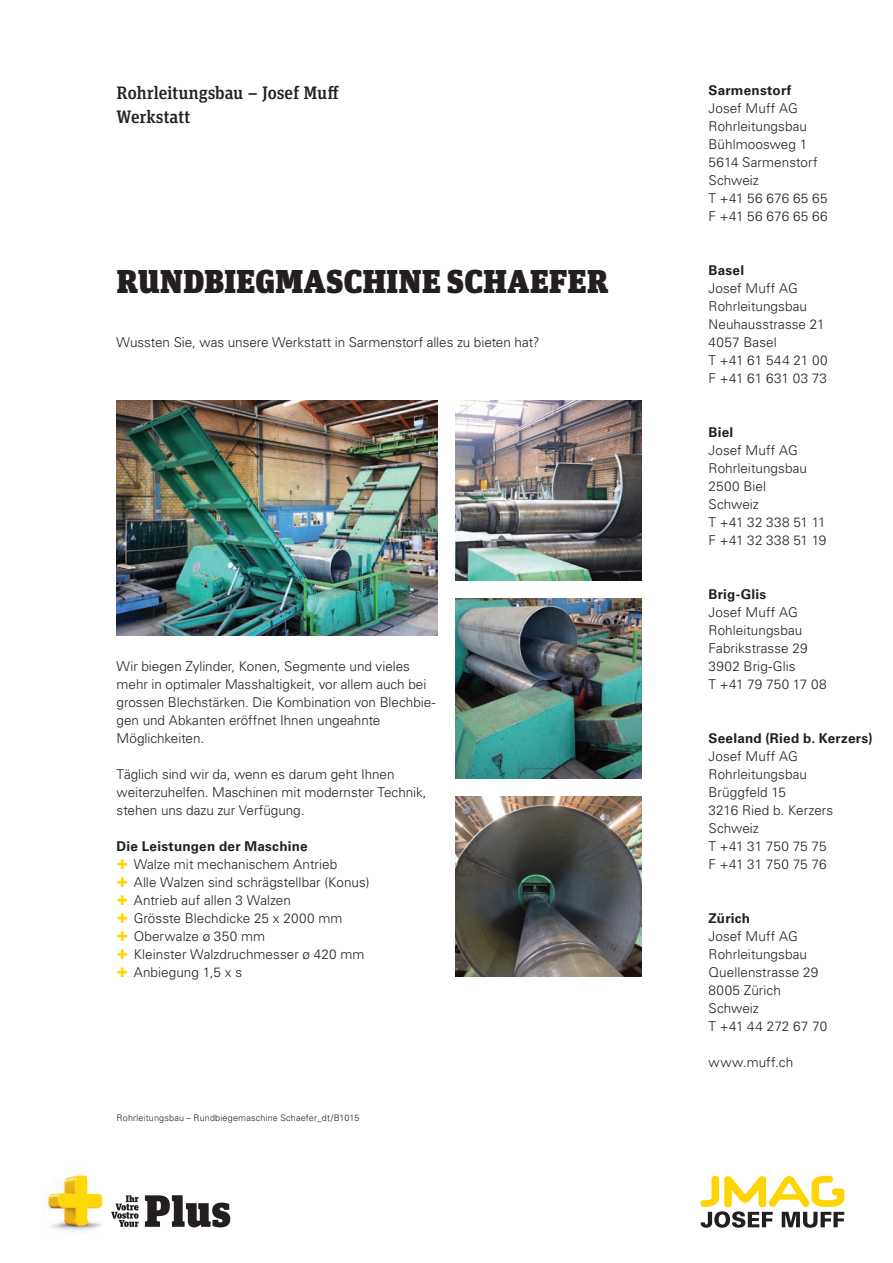
<style>
.page{position:relative;width:893px;height:1263px;background:#fff}
.page>*{position:absolute;margin:0;border:0;box-sizing:border-box;transform-origin:0 0}
.t1{font:900 33px "Unit Slab OT";letter-spacing:.01em;color:#231f20}
.t2{font:500 18px/24px "Unit Slab OT";letter-spacing:-.005em;color:#231f20}
.t3{font:300 13.5px/18px "Univers LT Std";color:#231f20}
.t4{font:700 13.5px "Univers LT Std";letter-spacing:.015em;color:#231f20}
.t5{font:300 9px "Univers LT Std";letter-spacing:.02em;color:#231f20}
.s1{font-weight:700}
.s2{font-weight:900;font-size:18px;color:#fed503}
</style>
<div class="page">
<img style="left:44px;top:1172px;width:59px;height:60px">
<svg style="left:145px;top:1195px;width:85px;height:32px"></svg>
<svg style="left:111px;top:1195px;width:28px;height:32px"></svg>
<svg style="left:701px;top:1176px;width:143px;height:52px"></svg>
<img style="left:455px;top:797px;width:186px;height:180px">
<img style="left:455px;top:401px;width:186px;height:180px">
<img style="left:455px;top:599px;width:186px;height:180px">
<img style="left:117px;top:401px;width:321px;height:234px">
<h2 class="t2" style="left:117px;top:80px;width:224px">Rohrleitungsbau – Josef Muff<br>Werkstatt</h2>
<h1 class="t1" style="left:117px;top:260px;width:493px">RUNDBIEGMASCHINE SCHAEFER</h1>
<p class="t3" style="left:117px;top:333px;width:424px">Wussten Sie, was unsere Werkstatt in Sarmenstorf alles zu bieten hat?</p>
<p class="t3" style="left:117px;top:657px;width:320px">Wir biegen Zylinder, Konen, Segmente und vieles mehr in optimaler Masshaltigkeit, vor allem auch bei grossen Blechstärken. Die Kombination von Blechbie&shy;gen und Abkanten eröffnet Ihnen ungeahnte Möglichkeiten.</p>
<p class="t3" style="left:117px;top:765px;width:312px">Täglich sind wir da, wenn es darum geht Ihnen weiterzuhelfen. Maschinen mit modernster Technik, stehen uns dazu zur Verfügung.</p>
<p class="t3" style="left:117px;top:837px;width:254px"><span class="s1">Die Leistungen der Maschine<br></span><span class="s2">+</span> Walze mit mechanischem Antrieb<br><span class="s2">+</span> Alle Walzen sind schrägstellbar (Konus) <span class="s2">+</span> Antrieb auf allen 3 Walzen<br><span class="s2">+</span> Grösste Blechdicke 25 x 2000 mm<br><span class="s2">+</span> Oberwalze ø 350 mm<br><span class="s2">+</span> Kleinster Walzdruchmesser ø 420 mm <span class="s2">+</span> Anbiegung 1,5 x s</p>
<p class="t5" style="left:117px;top:1112px;width:244px">Rohrleitungsbau – Rundbiegemaschine Schaefer_dt/B1015</p>
<p class="t4" style="left:709px;top:82px;width:84px">Sarmenstorf</p>
<p class="t3" style="left:709px;top:99px;width:121px">Josef Muff AG<br>Rohrleitungsbau<br>Bühlmoosweg 1<br>5614 Sarmenstorf<br>Schweiz<br>T +41 56 676 65 65<br>F +41 56 676 65 66</p>
<p class="t4" style="left:709px;top:262px;width:37px">Basel</p>
<p class="t3" style="left:709px;top:279px;width:121px">Josef Muff AG<br>Rohrleitungsbau<br>Neuhausstrasse 21<br>4057 Basel<br>T +41 61 544 21 00<br>F +41 61 631 03 73</p>
<p class="t4" style="left:709px;top:424px;width:26px">Biel</p>
<p class="t3" style="left:709px;top:441px;width:119px">Josef Muff AG<br>Rohrleitungsbau<br>2500 Biel<br>Schweiz<br>T +41 32 338 51 11<br>F +41 32 338 51 19</p>
<p class="t4" style="left:709px;top:586px;width:59px">Brig-Glis</p>
<p class="t3" style="left:709px;top:603px;width:119px">Josef Muff AG<br>Rohleitungsbau<br>Fabrikstrasse 29<br>3902 Brig-Glis<br>T +41 79 750 17 08</p>
<p class="t4" style="left:709px;top:730px;width:165px">Seeland (Ried b. Kerzers)</p>
<p class="t3" style="left:709px;top:747px;width:126px">Josef Muff AG<br>Rohrleitungsbau<br>Brüggfeld 15<br>3216 Ried b. Kerzers<br>Schweiz<br>T +41 31 750 75 75<br>F +41 31 750 75 76</p>
<p class="t4" style="left:709px;top:910px;width:43px">Zürich</p>
<p class="t3" style="left:709px;top:927px;width:120px">Josef Muff AG<br>Rohrleitungsbau<br>Quellenstrasse 29<br>8005 Zürich<br>Schweiz<br>T +41 44 272 67 70</p>
<p class="t3" style="left:709px;top:1053px;width:86px">www.muff.ch</p>
</div>
